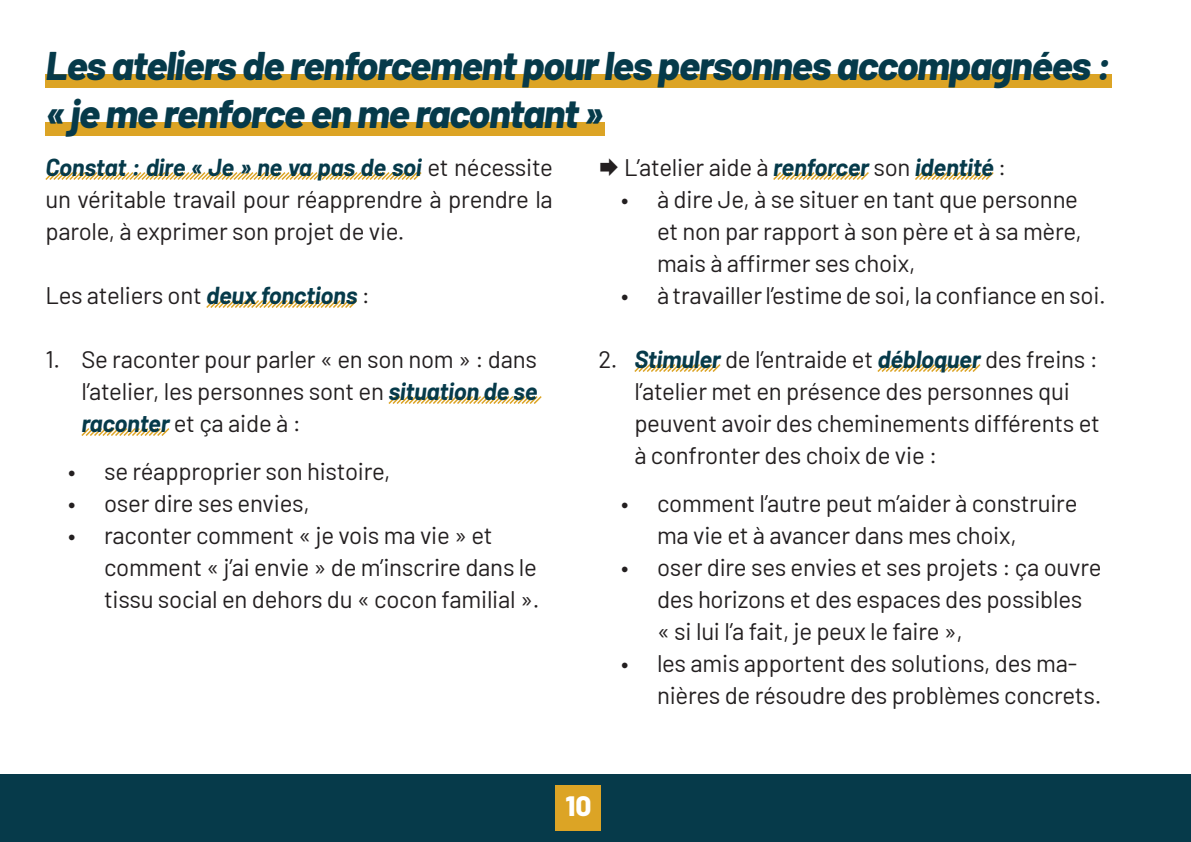
<style>
.page{position:relative;width:1191px;height:842px;background:#fff}
.page>*{position:absolute;margin:0;border:0;box-sizing:border-box;transform-origin:0 0}
.ST-T1{font:italic 800 40px "Barlow";letter-spacing:-.03em;color:#063a4a}
.t1{font:800 28px "Barlow";color:#fff}
.ST-Texte{font:24px/32px "Barlow";letter-spacing:-.01em;color:#231f20}
.s1{font-weight:700;font-style:italic;color:#063a4a}
</style>
<div class="page">
<div style="left:0;top:774px;width:1191px;height:68px;background:#063a4a"></div>
<div style="left:556px;top:785px;width:45px;height:46px;background:#dca425"></div>
<div style="left:45px;top:74px;width:1067px;height:14px;background:#dca425"></div>
<div style="left:45px;top:122px;width:560px;height:14px;background:#dca425"></div>
<svg style="left:45px;top:172px;width:377px;height:8px;background:#eed59b"></svg>
<svg style="left:206px;top:300px;width:151px;height:8px"></svg>
<svg style="left:388px;top:396px;width:154px;height:8px"></svg>
<svg style="left:81px;top:428px;width:89px;height:8px"></svg>
<svg style="left:773px;top:172px;width:96px;height:8px"></svg>
<svg style="left:915px;top:172px;width:79px;height:8px"></svg>
<svg style="left:634px;top:364px;width:87px;height:8px"></svg>
<svg style="left:877px;top:364px;width:104px;height:8px"></svg>
<p class="ST-T1" style="left:45px;top:36px;width:1067px">Les ateliers de renforcement pour les personnes accompagnées :</p>
<p class="ST-T1" style="left:45px;top:84px;width:560px">« je me renforce en me racontant »</p>
<p class="ST-Texte" style="left:45px;top:150px;width:509px;text-align:justify"><span class="s1">Constat : dire « Je » ne va pas de soi</span> et nécessite un véritable travail pour réapprendre à prendre la parole, à exprimer son projet de vie.</p>
<p class="ST-Texte" style="left:624px;top:150px;width:384px">L’atelier aide à <span class="s1">renforcer</span> son <span class="s1">identité</span> :</p>
<p class="ST-Texte" style="left:657px;top:182px;width:426px;text-indent:-36px">• à dire Je, à se situer en tant que personne et non par rapport à son père et à sa mère, mais à affirmer ses choix,</p>
<p class="ST-Texte" style="left:621px;top:278px;width:486px">• à travailler l’estime de soi, la confiance en soi.</p>
<p class="ST-Texte" style="left:45px;top:278px;width:326px">Les ateliers ont <span class="s1">deux fonctions</span> :</p>
<p class="ST-Texte" style="left:81px;top:342px;width:457px;text-align:justify;text-indent:-36px">1. Se raconter pour parler « en son nom » : dans l’atelier, les personnes sont en <span class="s1">situation de se raconter</span> et ça aide à :</p>
<p class="ST-Texte" style="left:68px;top:454px;width:324px">• se réapproprier son histoire,</p>
<p class="ST-Texte" style="left:68px;top:486px;width:243px">• oser dire ses envies,</p>
<p class="ST-Texte" style="left:104px;top:518px;width:437px;text-indent:-36px">• raconter comment « je vois ma vie » et comment « j’ai envie » de m’inscrire dans le tissu social en dehors du « cocon familial ».</p>
<p class="ST-Texte" style="left:634px;top:342px;width:467px;text-indent:-36px">2. <span class="s1">Stimuler</span> de l’entraide et <span class="s1">débloquer</span> des freins : l’atelier met en présence des personnes qui peuvent avoir des cheminements différents et à confronter des choix de vie :</p>
<p class="ST-Texte" style="left:657px;top:486px;width:422px;text-indent:-36px">• comment l’autre peut m’aider à construire ma vie et à avancer dans mes choix,</p>
<p class="ST-Texte" style="left:657px;top:550px;width:446px;text-indent:-36px">• oser dire ses envies et ses projets : ça ouvre des horizons et des espaces des possibles<br>« si lui l’a fait, je peux le faire »,</p>
<p class="ST-Texte" style="left:657px;top:646px;width:446px;text-indent:-36px">• les amis apportent des solutions, des ma&shy;nières de résoudre des problèmes concrets.</p>
<p class="t1" style="left:565px;top:785px;width:27px">10</p>
</div>
